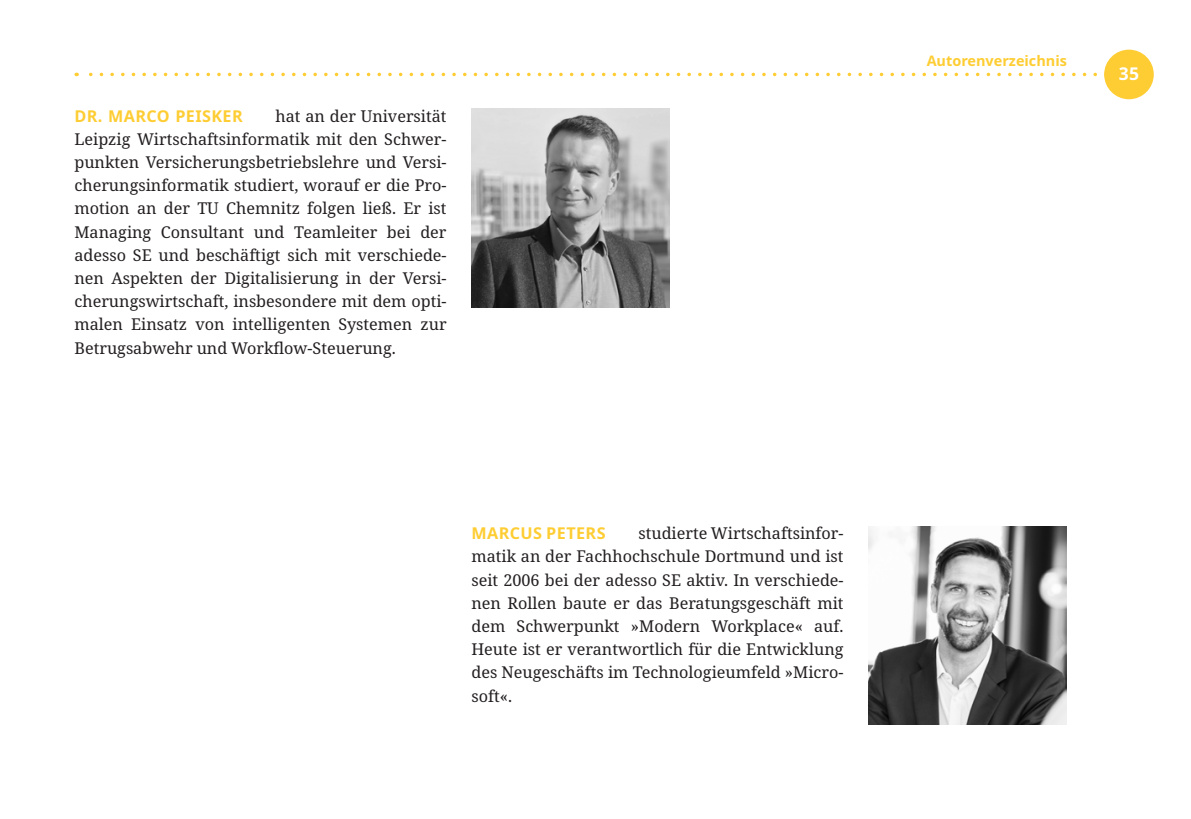
<style>
.page{position:relative;width:1191px;height:819px;background:#fff}
.page>*{position:absolute;margin:0;border:0;box-sizing:border-box;transform-origin:0 0}
.t1{font:700 17.5px "Noto Sans";color:#fff}
.t2{font:16.1px/23.1px "Noto Serif";color:#231f20;text-align:justify}
.t3{font:700 16.1px "Noto Sans";letter-spacing:.025em;color:#fecd33}
.t4{font:700 14.35px "Noto Sans";color:#fecd33}
</style>
<div class="page">
<svg style="left:76px;top:73px;width:1021px;height:3px"></svg>
<div style="left:1104px;top:50px;width:49px;height:49px;background:#fecd33;border-radius:50%"></div>
<img style="left:868px;top:526px;width:199px;height:198px">
<img style="left:471px;top:109px;width:199px;height:198px">
<p class="t2" style="left:74px;top:105px;width:374px;text-indent:201px">hat an der Universität Leipzig Wirtschaftsinformatik mit den Schwer&shy;punkten Versicherungsbetriebslehre und Versi&shy;cherungsinformatik studiert, worauf er die Pro&shy;motion an der TU Chemnitz folgen ließ. Er ist Managing Consultant und Teamleiter bei der adesso SE und beschäftigt sich mit verschiede&shy;nen Aspekten der Digitalisierung in der Versi&shy;cherungswirtschaft, insbesondere mit dem opti&shy;malen Einsatz von intelligenten Systemen zur Betrugsabwehr und Workflow-Steuerung.</p>
<p class="t3" style="left:74px;top:104px;width:170px">DR. MARCO PEISKER</p>
<p class="t2" style="left:471px;top:522px;width:374px;text-indent:167px">studierte Wirtschaftsinfor&shy;matik an der Fachhochschule Dortmund und ist seit 2006 bei der adesso SE aktiv. In verschiede&shy;nen Rollen baute er das Beratungsgeschäft mit dem Schwerpunkt »Modern Workplace« auf.<br>Heute ist er verantwortlich für die Entwicklung des Neugeschäfts im Technologieumfeld »Micro&shy;soft«.</p>
<p class="t3" style="left:471px;top:522px;width:136px">MARCUS PETERS</p>
<p class="t4" style="left:926px;top:51px;width:142px">Autorenverzeichnis</p>
<p class="t1" style="left:1118px;top:62px;width:22px">35</p>
</div>
